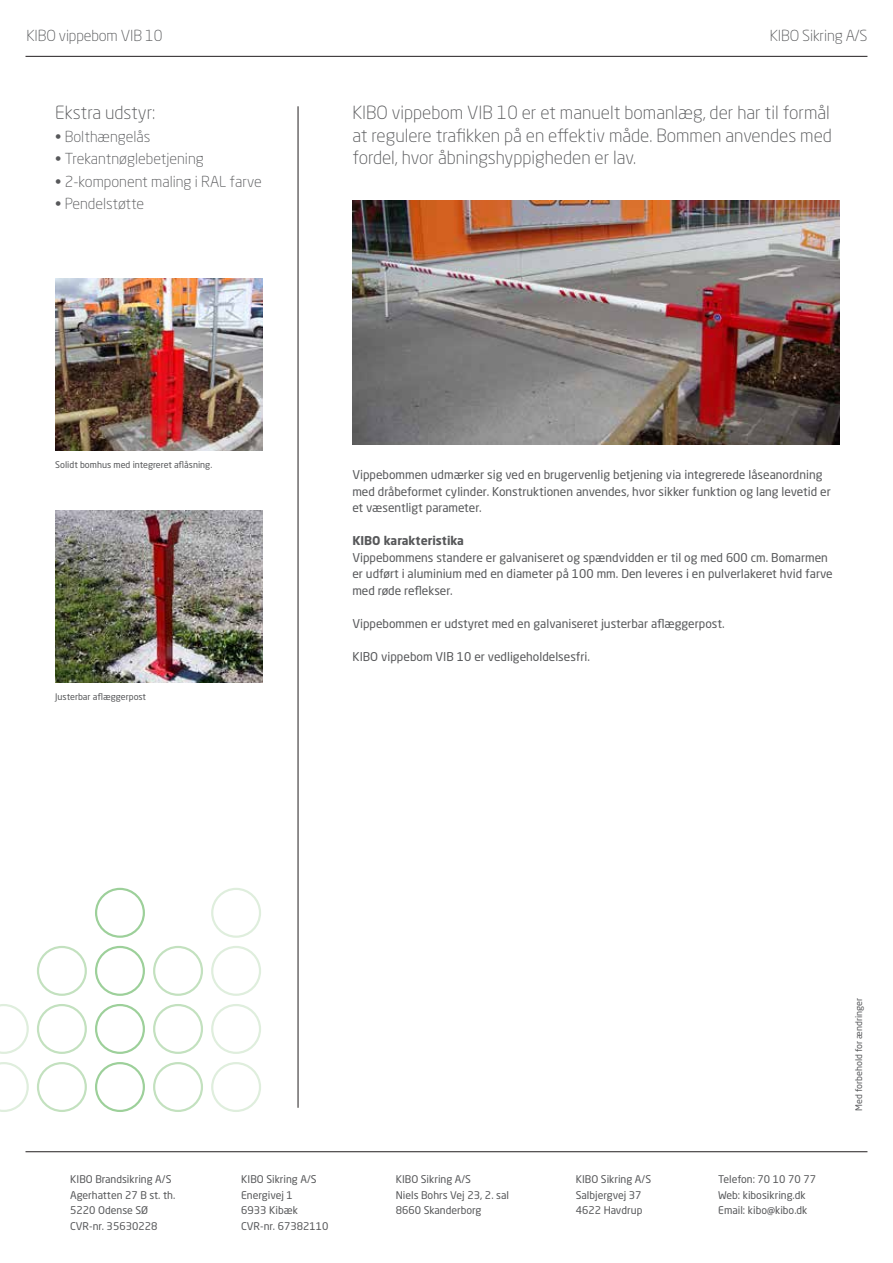
<style>
.page{position:relative;width:893px;height:1263px;background:#fff}
.page>*{position:absolute;margin:0;border:0;box-sizing:border-box;transform-origin:0 0}
.t1{font:300 18px/22.5px "Neo Sans Std";color:#57585a;text-align:justify}
.t2{font:300 15.15px "Neo Sans Std";letter-spacing:-.01em;color:#57585a}
.t3{font:300 15px "Neo Sans Std";color:#57585a}
.t4{font:12px/16.5px "Neo Sans Std";color:#57585a}
.t5{font:700 12px "Neo Sans Std";color:#57585a}
.t6{font:10.5px "Neo Sans Std";color:#57585a}
.t7{font:9px "Neo Sans Std";color:#57585a}
</style>
<div class="page">
<img style="left:352px;top:201px;width:487px;height:244px">
<img style="left:55px;top:279px;width:207px;height:172px">
<img style="left:55px;top:510px;width:207px;height:172px">
<hr style="left:298px;top:106px;width:1px;height:1002px;background:#231f20">
<svg style="left:0;top:1062px;width:29px;height:50px"></svg>
<svg style="left:37px;top:1062px;width:50px;height:50px"></svg>
<svg style="left:37px;top:946px;width:50px;height:50px"></svg>
<svg style="left:0;top:1004px;width:29px;height:50px"></svg>
<svg style="left:37px;top:1004px;width:50px;height:50px"></svg>
<svg style="left:95px;top:1062px;width:50px;height:50px"></svg>
<svg style="left:95px;top:946px;width:50px;height:50px"></svg>
<svg style="left:95px;top:1004px;width:50px;height:50px"></svg>
<svg style="left:211px;top:1062px;width:50px;height:50px"></svg>
<svg style="left:211px;top:946px;width:50px;height:50px"></svg>
<svg style="left:211px;top:1004px;width:50px;height:50px"></svg>
<svg style="left:211px;top:888px;width:50px;height:50px"></svg>
<svg style="left:153px;top:1062px;width:50px;height:50px"></svg>
<svg style="left:153px;top:946px;width:50px;height:50px"></svg>
<svg style="left:153px;top:1004px;width:50px;height:50px"></svg>
<svg style="left:95px;top:888px;width:50px;height:50px"></svg>
<hr style="left:26px;top:56px;width:841px;height:1px;background:#231f20">
<hr style="left:26px;top:1151px;width:841px;height:1px;background:#231f20">
<p class="t2" style="left:27px;top:27px;width:137px">KIBO vippebom VIB 10</p>
<h1 class="t1" style="left:55px;top:101px;width:102px">Ekstra udstyr:</h1>
<p class="t3" style="left:55px;top:127px;width:97px">• Bolthængelås</p>
<p class="t3" style="left:55px;top:150px;width:150px">• Trekantnøglebetjening</p>
<p class="t3" style="left:55px;top:172px;width:208px">• 2-komponent maling i RAL farve</p>
<p class="t3" style="left:55px;top:195px;width:90px">• Pendelstøtte</p>
<p class="t2" style="left:770px;top:27px;width:99px">KIBO Sikring A/S</p>
<h1 class="t1" style="left:352px;top:101px;width:481px">KIBO vippebom VIB 10 er et manuelt bomanlæg, der har til formål at regulere trafikken på en effektiv måde. Bommen anvendes med fordel, hvor åbningshyppigheden er lav.</h1>
<p class="t7" style="left:55px;top:459px;width:158px">Solidt bomhus med integreret aflåsning.</p>
<p class="t7" style="left:55px;top:691px;width:92px">Justerbar aflæggerpost</p>
<p class="t4" style="left:352px;top:466px;width:480px">Vippebommen udmærker sig ved en brugervenlig betjening via integrerede låseanordning med dråbeformet cylinder. Konstruktionen anvendes, hvor sikker funktion og lang levetid er et væsentligt parameter.</p>
<p class="t5" style="left:352px;top:533px;width:113px">KIBO karakteristika</p>
<p class="t4" style="left:352px;top:549px;width:482px">Vippebommens standere er galvaniseret og spændvidden er til og med 600 cm. Bomarmen er udført i aluminium med en diameter på 100 mm. Den leveres i en pulverlakeret hvid farve med røde reflekser.</p>
<p class="t4" style="left:352px;top:615px;width:374px">Vippebommen er udstyret med en galvaniseret justerbar aflæggerpost.</p>
<p class="t4" style="left:352px;top:648px;width:239px">KIBO vippebom VIB 10 er vedligeholdelsesfri.</p>
<p class="t7" style="left:853px;top:1111px;width:115px;rotate:-90deg">Med forbehold for ændringer</p>
<p class="t6" style="left:70px;top:1172px;width:103px">KIBO Brandsikring A/S</p>
<p class="t6" style="left:241px;top:1172px;width:77px">KIBO Sikring A/S</p>
<p class="t6" style="left:396px;top:1172px;width:77px">KIBO Sikring A/S</p>
<p class="t6" style="left:576px;top:1172px;width:77px">KIBO Sikring A/S</p>
<p class="t6" style="left:718px;top:1172px;width:99px">Telefon: 70 10 70 77</p>
<p class="t6" style="left:70px;top:1188px;width:107px">Agerhatten 27 B st. th.</p>
<p class="t6" style="left:241px;top:1188px;width:53px">Energivej 1</p>
<p class="t6" style="left:396px;top:1188px;width:115px">Niels Bohrs Vej 23, 2. sal</p>
<p class="t6" style="left:576px;top:1188px;width:67px">Salbjergvej 37</p>
<p class="t6" style="left:718px;top:1188px;width:89px">Web: kibosikring.dk</p>
<p class="t6" style="left:70px;top:1204px;width:80px">5220 Odense SØ</p>
<p class="t6" style="left:241px;top:1204px;width:58px">6933 Kibæk</p>
<p class="t6" style="left:396px;top:1204px;width:87px">8660 Skanderborg</p>
<p class="t6" style="left:576px;top:1204px;width:68px">4622 Havdrup</p>
<p class="t6" style="left:718px;top:1204px;width:91px">Email: kibo@kibo.dk</p>
<p class="t6" style="left:70px;top:1220px;width:89px">CVR-nr. 35630228</p>
<p class="t6" style="left:241px;top:1220px;width:89px">CVR-nr. 67382110</p>
</div>
